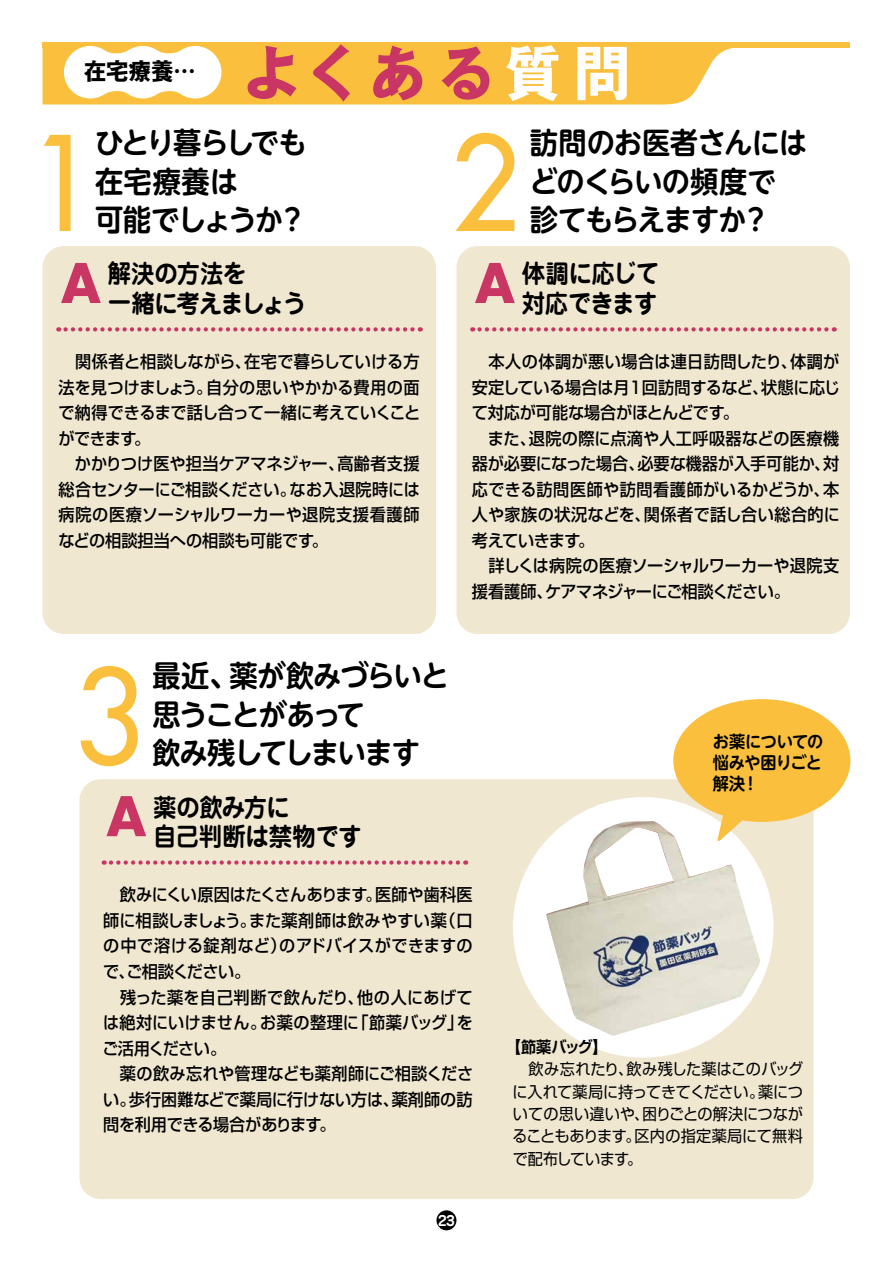
<style>
.page{position:relative;width:893px;height:1263px;background:#fff}
.page>*{position:absolute;margin:0;border:0;box-sizing:border-box;transform-origin:0 0}
.t1{font:500 127.5px "Futura Std";color:#fac03d;scale:.95 1}
.t2{font:700 59.55px "P Gothic MB101 Pr 6 N";letter-spacing:.175em;color:#c93664;scale:.95 1}
.t3{font:700 53.1px "Futura";color:#c93664;scale:.95 1}
.t4{font:700 29.7px/38.2px "UD Shin M Go Pr 6 N De";letter-spacing:-.045em;color:#000;scale:.95 1}
.t5{font:700 25.5px/29.7px "P Jun 501 Pro N";letter-spacing:-.025em;color:#000;scale:.92 1}
.t6{font:700 23.4px "P Gothic MB101 Pr 6 N";color:#000;scale:.95 1}
.t7{font:500 16.95px/25.5px "P Shin Go Pr 6 N";color:#000;scale:.95 1}
.t8{font:700 16.95px/21.3px "UD Shin M Go Pr 6 N De";letter-spacing:-.03em;color:#000;text-align:justify;scale:.95 1}
.t9{font:15.9px/22.4px "P Shin Go Pr 6 N";letter-spacing:-.01em;color:#000;text-align:justify;scale:.95 1}
.t10{font:700 15.9px "P Shin Go Pr 6 N De";letter-spacing:-.06em;color:#000;scale:.95 1}
.t11{font:700 13.8px "P Jun 501 Pro N";color:#fff}
.s1{color:#fff}
</style>
<div class="page">
<div style="left:43px;top:42px;width:807px;height:6px;background:#fac03d"></div>
<div style="left:43px;top:246px;width:393px;height:388px;background:#f0e7d1;border-radius:21px"></div>
<div style="left:456px;top:246px;width:394px;height:388px;background:#f0e7d1;border-radius:21px"></div>
<div style="left:79px;top:779px;width:734px;height:420px;background:#f0e7d1;border-radius:21px"></div>
<div style="left:513px;top:797px;width:261px;height:261px;background:#fff;border-radius:50%"></div>
<svg style="left:43px;top:47px;width:690px;height:58px"></svg>
<div style="left:436px;top:1210px;width:20px;height:20px;background:#000;border-radius:50%"></div>
<svg style="left:65px;top:327px;width:356px;height:4px"></svg>
<svg style="left:479px;top:327px;width:356px;height:4px"></svg>
<svg style="left:111px;top:860px;width:355px;height:5px"></svg>
<img style="left:546px;top:821px;width:214px;height:215px">
<div style="left:673px;top:699px;width:177px;height:123px;background:#fac03d;border-radius:50%"></div>
<svg style="left:714px;top:812px;width:43px;height:35px"></svg>
<h3 class="t6" style="left:84px;top:59px;width:119px">在宅療養…</h3>
<h2 class="t2" style="left:242px;top:40px;width:410px">よくある<span class="s1">質問</span></h2>
<h1 class="t1" style="left:29px;top:104px;width:75px">1</h1>
<h3 class="t4" style="left:95px;top:122px;width:224px">ひとり暮らしでも在宅療養は<br>可能でしょうか？</h3>
<h3 class="t5" style="left:108px;top:258px;width:217px">解決の方法を<br>一緒に考えましょう</h3>
<p class="t7" style="left:58px;top:348px;width:383px">　関係者と相談しながら、在宅で暮らしていける方法を見つけましょう。自分の思いやかかる費用の面で納得できるまで話し合って一緒に考えていくことができます。<br>　かかりつけ医や担当ケアマネジャー、高齢者支援総合センターにご相談ください。なお入退院時には病院の医療ソーシャルワーカーや退院支援看護師などの相談担当への相談も可能です。</p>
<h3 class="t3" style="left:61px;top:245px;width:44px">A</h3>
<h1 class="t1" style="left:450px;top:104px;width:75px">2</h1>
<h3 class="t4" style="left:530px;top:122px;width:293px">訪問のお医者さんにはどのくらいの頻度で診てもらえますか？</h3>
<h3 class="t5" style="left:522px;top:258px;width:151px">体調に応じて対応できます</h3>
<p class="t7" style="left:472px;top:348px;width:390px">　本人の体調が悪い場合は連日訪問したり、体調が安定している場合は月１回訪問するなど、状態に応じて対応が可能な場合がほとんどです。<br>　また、退院の際に点滴や人工呼吸器などの医療機器が必要になった場合、必要な機器が入手可能か、対応できる訪問医師や訪問看護師がいるかどうか、本人や家族の状況などを、関係者で話し合い総合的に考えていきます。<br>　詳しくは病院の医療ソーシャルワーカーや退院支援看護師、ケアマネジャーにご相談ください。</p>
<h3 class="t3" style="left:475px;top:245px;width:44px">A</h3>
<h1 class="t1" style="left:74px;top:637px;width:75px">3</h1>
<h3 class="t4" style="left:152px;top:655px;width:314px">最近、薬が飲みづらいと思うことがあって<br>飲み残してしまいます</h3>
<h3 class="t5" style="left:153px;top:791px;width:228px">薬の飲み方に<br>自己判断は禁物です</h3>
<p class="t7" style="left:103px;top:881px;width:392px">　飲みにくい原因はたくさんあります。医師や歯科医師に相談しましょう。また薬剤師は飲みやすい薬（口の中で溶ける錠剤など）のアドバイスができますので、ご相談ください。<br>　残った薬を自己判断で飲んだり、他の人にあげては絶対にいけません。お薬の整理に「節薬バッグ」をご活用ください。<br>　薬の飲み忘れや管理なども薬剤師にご相談ください。歩行困難などで薬局に行けない方は、薬剤師の訪問を利用できる場合があります。</p>
<h3 class="t3" style="left:106px;top:778px;width:44px">A</h3>
<p class="t11" style="left:438px;top:1209px;width:18px">23</p>
<p class="t8" style="left:713px;top:729px;width:118px">お薬についての悩みや困りごと解決！</p>
<p class="t10" style="left:506px;top:1034px;width:109px">【節薬バッグ】</p>
<p class="t9" style="left:512px;top:1057px;width:308px">　飲み忘れたり、飲み残した薬はこのバッグに入れて薬局に持ってきてください。薬についての思い違いや、困りごとの解決につながることもあります。区内の指定薬局にて無料で配布しています。</p>
</div>
